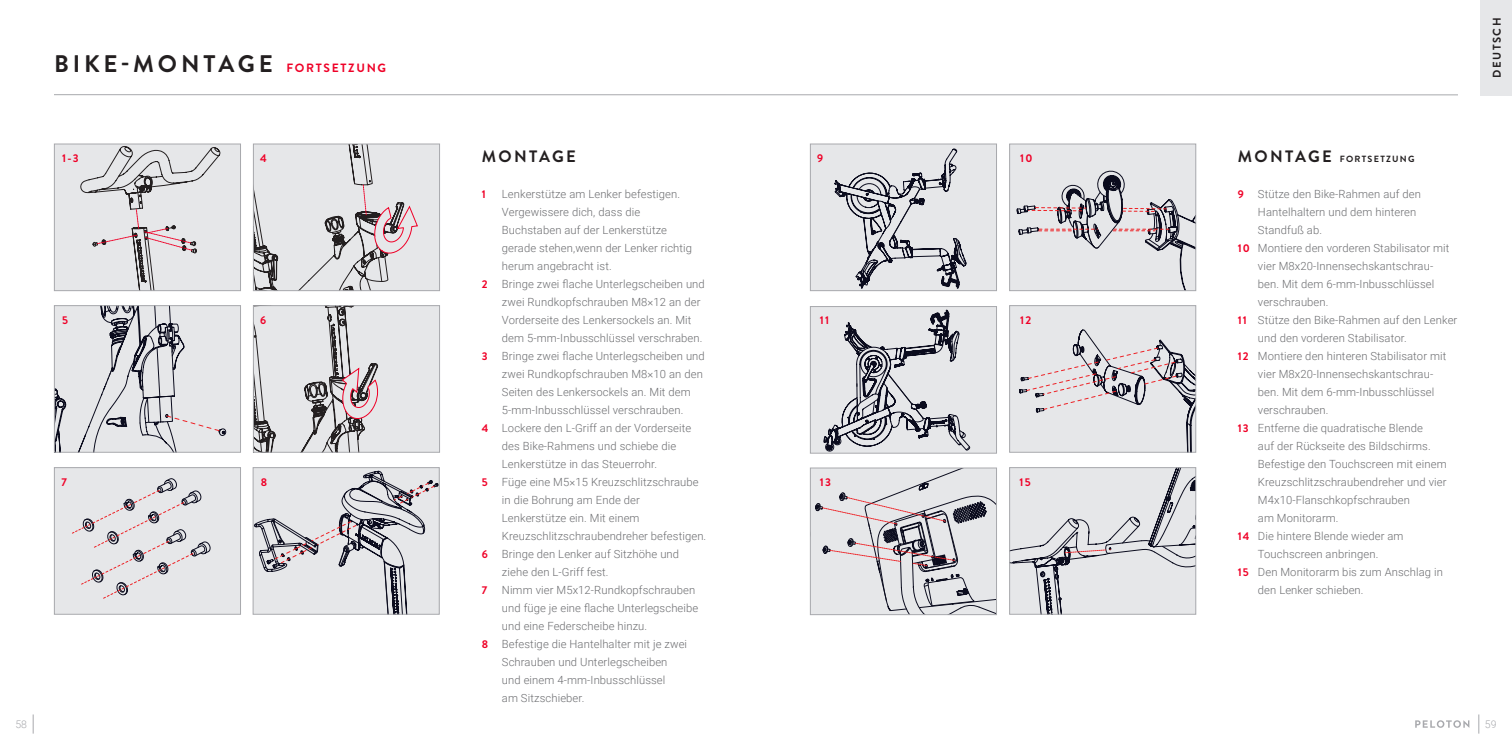
<style>
.page{position:relative;width:1512px;height:756px;background:#fff}
.page>*{position:absolute;margin:0;border:0;box-sizing:border-box;transform-origin:0 0}
.Body_-_10pt{font:700 24px "Brandon Grotesque";letter-spacing:.16em;color:#231f20}
.SUBHEAD_0_05{font:700 16.5px "Brandon Grotesque";letter-spacing:.14em;color:#231f20}
.t1{font:300 11.25px/18px "Roboto";letter-spacing:.01em;color:#6c6d70}
.Body{font:700 11.25px "Brandon Grotesque";letter-spacing:.12em;color:#ef0027}
.Body_-_10pt-2{font:700 11.25px "Brandon Grotesque";letter-spacing:.14em;color:#231f20}
.t2{font:300 10.5px "Roboto";color:#a8a9ad}
.SUBHEAD_0_05-2{font:700 9px "Brandon Grotesque";letter-spacing:.14em;color:#231f20}
.s1{font-size:12px;color:#ef0027}
.s2{font-family:"Brandon Grotesque";font-weight:700;color:#ef0027}
.s3{font-size:16.5px}
</style>
<div class="page">
<hr style="left:54px;top:94px;width:1404px;height:1px;background:#a8a9ad">
<div style="left:54px;top:144px;width:187px;height:147px;background:#e6e7e9"></div>
<div style="left:1010px;top:144px;width:186px;height:147px;background:#e6e7e9"></div>
<svg style="left:1046px;top:170px;width:148px;height:119px"></svg>
<div style="left:1009px;top:144px;width:187px;height:147px;border:1px solid #a8a9ad"></div>
<div style="left:54px;top:306px;width:187px;height:146px;background:#e6e7e9"></div>
<svg style="left:54px;top:145px;width:174px;height:306px"></svg>
<div style="left:54px;top:305px;width:187px;height:148px;border:1px solid #a8a9ad"></div>
<div style="left:1010px;top:306px;width:186px;height:146px;background:#e6e7e9"></div>
<svg style="left:1046px;top:329px;width:148px;height:122px"></svg>
<div style="left:1009px;top:305px;width:187px;height:148px;border:1px solid #a8a9ad"></div>
<svg style="left:255px;top:146px;width:183px;height:143px;background:#d5d4d6"></svg>
<div style="left:253px;top:144px;width:187px;height:147px;border:1px solid #a8a9ad"></div>
<svg style="left:255px;top:307px;width:183px;height:144px;background:#d3d1d4"></svg>
<div style="left:253px;top:305px;width:187px;height:148px;border:1px solid #a8a9ad"></div>
<svg style="left:255px;top:469px;width:183px;height:144px;background:#cdcdd1"></svg>
<div style="left:253px;top:467px;width:187px;height:148px;border:1px solid #a8a9ad"></div>
<div style="left:54px;top:468px;width:187px;height:146px;background:#e6e7e9"></div>
<svg style="left:72px;top:478px;width:139px;height:121px"></svg>
<div style="left:54px;top:467px;width:187px;height:148px;border:1px solid #a8a9ad"></div>
<svg style="left:1046px;top:468px;width:151px;height:146px;background:#d5d5d9"></svg>
<div style="left:1009px;top:467px;width:187px;height:148px;border:1px solid #a8a9ad"></div>
<svg style="left:1009px;top:157px;width:37px;height:458px"></svg>
<svg style="left:810px;top:94px;width:187px;height:522px;background:#d3d4d7"></svg>
<div style="left:810px;top:144px;width:187px;height:147px;border:1px solid #a8a9ad"></div>
<svg style="left:1479px;top:714px;width:1px;height:20px"></svg>
<svg style="left:1415px;top:720px;width:54px;height:8px"></svg>
<svg style="left:33px;top:714px;width:1px;height:20px"></svg>
<div style="left:1481px;top:0;width:31px;height:95px;background:#e6e7e9"></div>
<p class="Body_-_10pt" style="left:54px;top:47px;width:334px">BIKE-MONTAGE <span class="s1">FORTSETZUNG</span></p>
<p class="SUBHEAD_0_05" style="left:482px;top:145px;width:96px">MONTAGE</p>
<p class="Body" style="left:482px;top:186px;width:6px">1</p>
<p class="t1" style="left:502px;top:185px;width:192px">Lenkerstütze am Lenker befestigen.<br>Vergewissere dich, dass die<br>Buchstaben auf der Lenkerstütze gerade stehen,wenn der Lenker richtig herum angebracht ist.</p>
<p class="Body" style="left:482px;top:276px;width:7px">2</p>
<p class="t1" style="left:502px;top:275px;width:204px">Bringe zwei flache Unterlegscheiben und zwei Rundkopfschrauben M8×12 an der Vorderseite des Lenkersockels an. Mit dem 5-mm-Inbusschlüssel verschraben.</p>
<p class="Body" style="left:482px;top:348px;width:7px">3</p>
<p class="t1" style="left:502px;top:347px;width:204px">Bringe zwei flache Unterlegscheiben und zwei Rundkopfschrauben M8×10 an den Seiten des Lenkersockels an. Mit dem 5-mm-Inbusschlüssel verschrauben.</p>
<p class="t1" style="left:502px;top:419px;width:191px;text-indent:-20px"><span class="s2">4</span> Lockere den L-Griff an der Vorderseite des Bike-Rahmens und schiebe die<br>Lenkerstütze in das Steuerrohr.</p>
<p class="Body" style="left:482px;top:474px;width:7px">5</p>
<p class="t1" style="left:502px;top:473px;width:206px">Füge eine M5×15 Kreuzschlitzschraube in die Bohrung am Ende der Lenkerstütze ein. Mit einem Kreuzschlitzschraubendreher befestigen.</p>
<p class="Body" style="left:482px;top:546px;width:8px">6</p>
<p class="t1" style="left:502px;top:545px;width:179px">Bringe den Lenker auf Sitzhöhe und ziehe den L-Griff fest.</p>
<p class="Body" style="left:482px;top:582px;width:7px">7</p>
<p class="t1" style="left:502px;top:581px;width:198px">Nimm vier M5x12-Rundkopfschrauben und füge je eine flache Unterlegscheibe und eine Federscheibe hinzu.</p>
<p class="t1" style="left:502px;top:635px;width:187px;text-indent:-20px"><span class="s2">8</span> Befestige die Hantelhalter mit je zwei<br>Schrauben und Unterlegscheiben und einem 4-mm-Inbusschlüssel<br>am Sitzschieber.</p>
<p class="Body" style="left:817px;top:150px;width:8px">9</p>
<p class="SUBHEAD_0_05-2" style="left:1238px;top:153px;width:178px"><span class="s3">MONTAGE</span> FORTSETZUNG</p>
<p class="Body" style="left:1238px;top:186px;width:8px">9</p>
<p class="t1" style="left:1258px;top:185px;width:165px">Stütze den Bike-Rahmen auf den<br>Hantelhaltern und dem hinteren<br>Standfuß ab.</p>
<p class="t1" style="left:1258px;top:239px;width:193px;text-indent:-20px"><span class="s2">10</span> Montiere den vorderen Stabilisator mit vier M8x20-Innensechskantschrau&shy;ben. Mit dem 6-mm-Inbusschlüssel verschrauben.</p>
<p class="t1" style="left:1258px;top:311px;width:201px;text-indent:-20px"><span class="s2">11</span> Stütze den Bike-Rahmen auf den Lenker und den vorderen Stabilisator.</p>
<p class="t1" style="left:1258px;top:347px;width:190px;text-indent:-20px"><span class="s2">12</span> Montiere den hinteren Stabilisator mit vier M8x20-Innensechskantschrau&shy;ben. Mit dem 6-mm-Inbusschlüssel verschrauben.</p>
<p class="t1" style="left:1258px;top:419px;width:190px;text-indent:-20px"><span class="s2">13</span> Entferne die quadratische Blende<br>auf der Rückseite des Bildschirms.<br>Befestige den Touchscreen mit einem<br>Kreuzschlitzschraubendreher und vier<br>M4x10-Flanschkopfschrauben<br>am Monitorarm.</p>
<p class="t1" style="left:1238px;top:527px;width:167px;text-align:center"><span class="s2">14</span> Die hintere Blende wieder am<br>Touchscreen anbringen.</p>
<p class="t1" style="left:1258px;top:563px;width:187px;text-indent:-20px"><span class="s2">15</span> Den Monitorarm bis zum Anschlag in den Lenker schieben.</p>
<p class="Body" style="left:260px;top:150px;width:8px">4</p>
<p class="Body" style="left:62px;top:150px;width:18px">1-3</p>
<p class="Body" style="left:1020px;top:150px;width:14px">10</p>
<p class="Body" style="left:260px;top:312px;width:8px">6</p>
<p class="Body" style="left:820px;top:312px;width:11px">11</p>
<p class="Body" style="left:62px;top:312px;width:7px">5</p>
<p class="Body" style="left:1020px;top:312px;width:13px">12</p>
<p class="Body" style="left:62px;top:474px;width:7px">7</p>
<p class="Body" style="left:261px;top:474px;width:8px">8</p>
<p class="Body" style="left:1020px;top:474px;width:13px">15</p>
<p class="Body" style="left:820px;top:474px;width:13px">13</p>
<p class="Body_-_10pt-2" style="left:1489px;top:78px;width:62px;rotate:-90deg">DEUTSCH</p>
<p class="t2" style="left:15px;top:716px;width:13px">58</p>
<p class="t2" style="left:1485px;top:716px;width:13px">59</p>
</div>
